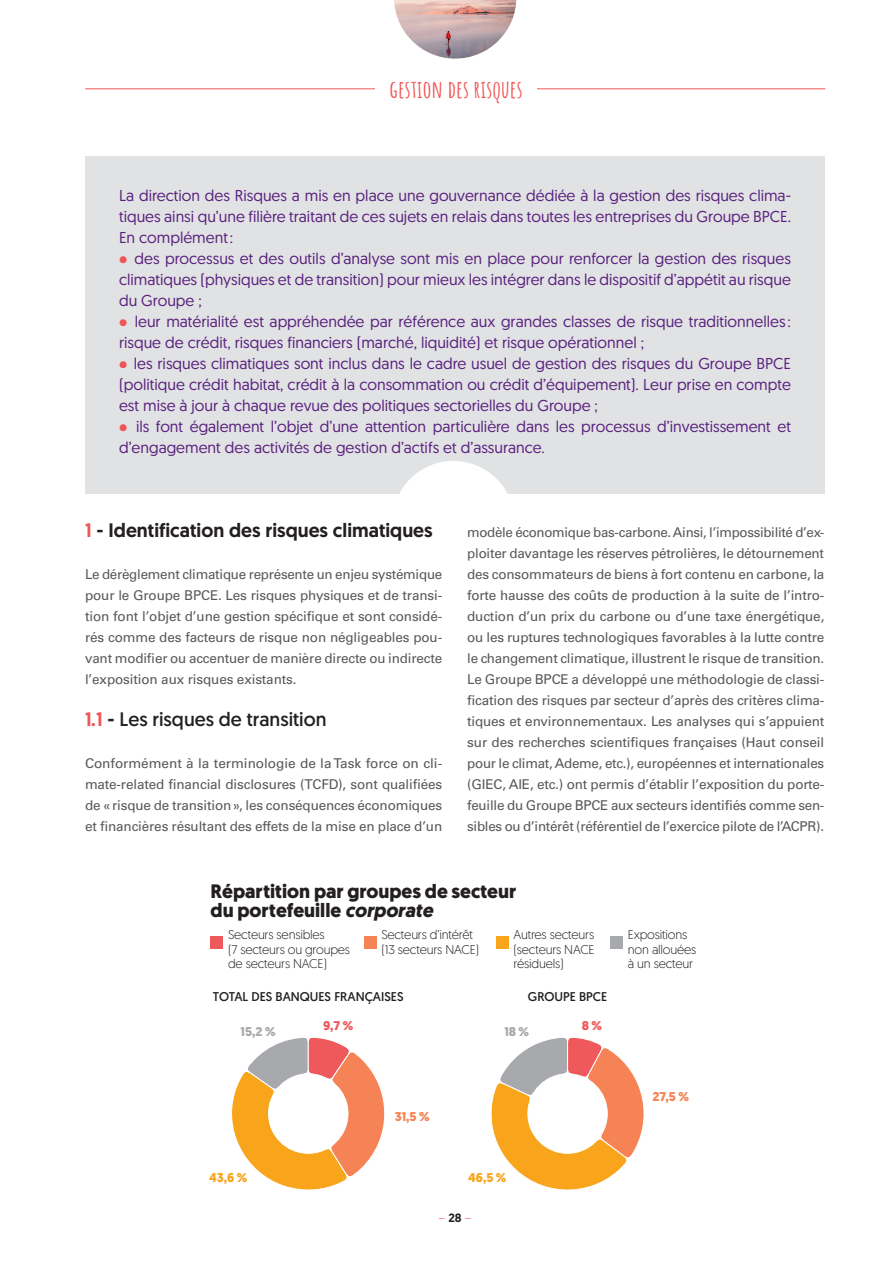
<style>
.page{position:relative;width:893px;height:1263px;background:#fff}
.page>*{position:absolute;margin:0;border:0;box-sizing:border-box;transform-origin:0 0}
.t1{font:700 24px "Amatic SC";letter-spacing:.005em;color:#f05556}
.t2{font:700 19.5px/19.5px "Geomanist";color:#231f20}
.t3{font:500 19.5px "Geomanist";color:#231f20}
.t4{font:19.5px "Geomanist";color:#231f20}
.t5{font:15.75px/21px "Geomanist";color:#59217e;text-align:justify}
.t6{font:13.5px/21px "Univers LT Std";letter-spacing:-.01em;color:#57585a;text-align:justify}
.t7{font:300 12.75px/14.2px "Geomanist";letter-spacing:-.015em;color:#231f20}
.t8{font:12.75px "Geomanist";color:#231f20}
.t9{font:700 12.75px "Geomanist";color:#f58355}
.t10{font:700 12.75px "Geomanist";color:#f9a51b}
.t11{font:700 12.75px "Geomanist";color:#a8a9ad}
.t12{font:700 12.75px "Geomanist";color:#f0595b}
.t13{font:300 12px "Geomanist";color:#f05556}
.s1{font-weight:300;font-size:20.25px;color:#f05556}
.s2{color:#f05556}
.s3{font-weight:500;color:#f05556}
.s4{font-weight:500}
.s5{font-style:italic}
.s6{font-weight:500;color:#231f20}
</style>
<div class="page">
<div style="left:85px;top:156px;width:740px;height:338px;background:#e1e2e4"></div>
<div style="left:392px;top:461px;width:123px;height:122px;background:#fff;border-radius:50%"></div>
<hr style="left:85px;top:88px;width:740px;height:1px;background:#f05556">
<div style="left:375px;top:68px;width:162px;height:42px;background:#fff"></div>
<img style="left:394px;top:0;width:122px;height:59px">
<svg style="left:231px;top:1037px;width:154px;height:153px"></svg>
<svg style="left:491px;top:1037px;width:153px;height:153px"></svg>
<div style="left:211px;top:936px;width:12px;height:13px;background:#f0595b"></div>
<div style="left:364px;top:936px;width:13px;height:13px;background:#f58355"></div>
<div style="left:496px;top:936px;width:13px;height:13px;background:#f9a51b"></div>
<div style="left:610px;top:936px;width:13px;height:13px;background:#a8a9ad"></div>
<h1 class="t1" style="left:390px;top:71px;width:135px">GESTION DES RISQUES</h1>
<p class="t5" style="left:119px;top:185px;width:673px">La direction des Risques a mis en place une gouvernance dédiée à la gestion des risques clima&shy;tiques ainsi qu’une filière traitant de ces sujets en relais dans toutes les entreprises du Groupe BPCE.<br>En complément:</p>
<p class="t5" style="left:119px;top:248px;width:673px"><span class="s1">•</span> des processus et des outils d’analyse sont mis en place pour renforcer la gestion des risques climatiques (physiques et de transition) pour mieux les intégrer dans le dispositif d’appétit au risque du Groupe ;</p>
<p class="t5" style="left:119px;top:311px;width:673px"><span class="s1">•</span> leur matérialité est appréhendée par référence aux grandes classes de risque traditionnelles : risque de crédit, risques financiers (marché, liquidité) et risque opérationnel ;</p>
<p class="t5" style="left:119px;top:353px;width:673px"><span class="s1">•</span> les risques climatiques sont inclus dans le cadre usuel de gestion des risques du Groupe BPCE (politique crédit habitat, crédit à la consommation ou crédit d’équipement). Leur prise en compte est mise à jour à chaque revue des politiques sectorielles du Groupe ;</p>
<p class="t5" style="left:119px;top:416px;width:673px"><span class="s1">•</span> ils font également l’objet d’une attention particulière dans les processus d’investissement et d’engagement des activités de gestion d’actifs et d’assurance.</p>
<h2 class="t3" style="left:85px;top:517px;width:349px"><span class="s2">1</span> - Identification des risques climatiques</h2>
<p class="t6" style="left:85px;top:564px;width:359px">Le dérèglement climatique représente un enjeu systémique pour le Groupe BPCE. Les risques physiques et de transi&shy;tion font l’objet d’une gestion spécifique et sont considé&shy;rés comme des facteurs de risque non négligeables pou&shy;vant modifier ou accentuer de manière directe ou indirecte l’exposition aux risques existants.</p>
<h2 class="t4" style="left:85px;top:707px;width:243px"><span class="s3">1.1</span> <span class="s4">-</span> Les risques de transition</h2>
<p class="t6" style="left:85px;top:753px;width:359px">Conformément à la terminologie de la Task force on cli&shy;mate-related financial disclosures (TCFD), sont qualifiées de «risque de transition», les conséquences économiques et financières résultant des effets de la mise en place d’un</p>
<p class="t6" style="left:467px;top:522px;width:359px">modèle économique bas-carbone. Ainsi, l’impossibilité d’ex&shy;ploiter davantage les réserves pétrolières, le détournement des consommateurs de biens à fort contenu en carbone, la forte hausse des coûts de production à la suite de l’intro&shy;duction d’un prix du carbone ou d’une taxe énergétique, ou les ruptures technologiques favorables à la lutte contre le changement climatique, illustrent le risque de transition.<br>Le Groupe BPCE a développé une méthodologie de classi&shy;fication des risques par secteur d’après des critères clima&shy;tiques et environnementaux. Les analyses qui s’appuient sur des recherches scientifiques françaises (Haut conseil pour le climat, Ademe, etc.), européennes et internationales (GIEC, AIE, etc.) ont permis d’établir l’exposition du porte&shy;feuille du Groupe BPCE aux secteurs identifiés comme sen&shy;sibles ou d’intérêt (référentiel de l’exercice pilote de l’ACPR).</p>
<h2 class="t2" style="left:211px;top:881px;width:307px">Répartition par groupes de secteur du portefeuille <span class="s5">corporate</span></h2>
<p class="t7" style="left:228px;top:927px;width:124px">Secteurs sensibles<br>(7 secteurs ou groupes de secteurs NACE)</p>
<p class="t7" style="left:381px;top:927px;width:99px">Secteurs d’intérêt (13 secteurs NACE)</p>
<p class="t7" style="left:513px;top:927px;width:83px;text-align:justify">Autres secteurs (secteurs NACE résiduels)</p>
<p class="t7" style="left:628px;top:927px;width:70px">Expositions non allouées à un secteur</p>
<p class="t8" style="left:213px;top:988px;width:192px">TOTAL DES BANQUES FRANÇAISES</p>
<p class="t8" style="left:528px;top:988px;width:81px">GROUPE BPCE</p>
<p class="t11" style="left:241px;top:1023px;width:36px">15,2 %</p>
<p class="t10" style="left:209px;top:1169px;width:40px">43,6 %</p>
<p class="t12" style="left:323px;top:1017px;width:32px">9,7 %</p>
<p class="t12" style="left:582px;top:1017px;width:22px">8 %</p>
<p class="t11" style="left:504px;top:1023px;width:26px">18 %</p>
<p class="t9" style="left:395px;top:1107px;width:36px">31,5 %</p>
<p class="t10" style="left:468px;top:1169px;width:40px">46,5 %</p>
<p class="t13" style="left:438px;top:1210px;width:35px">–<span class="s6">28</span>–</p>
<p class="t9" style="left:652px;top:1088px;width:38px">27,5 %</p>
</div>
